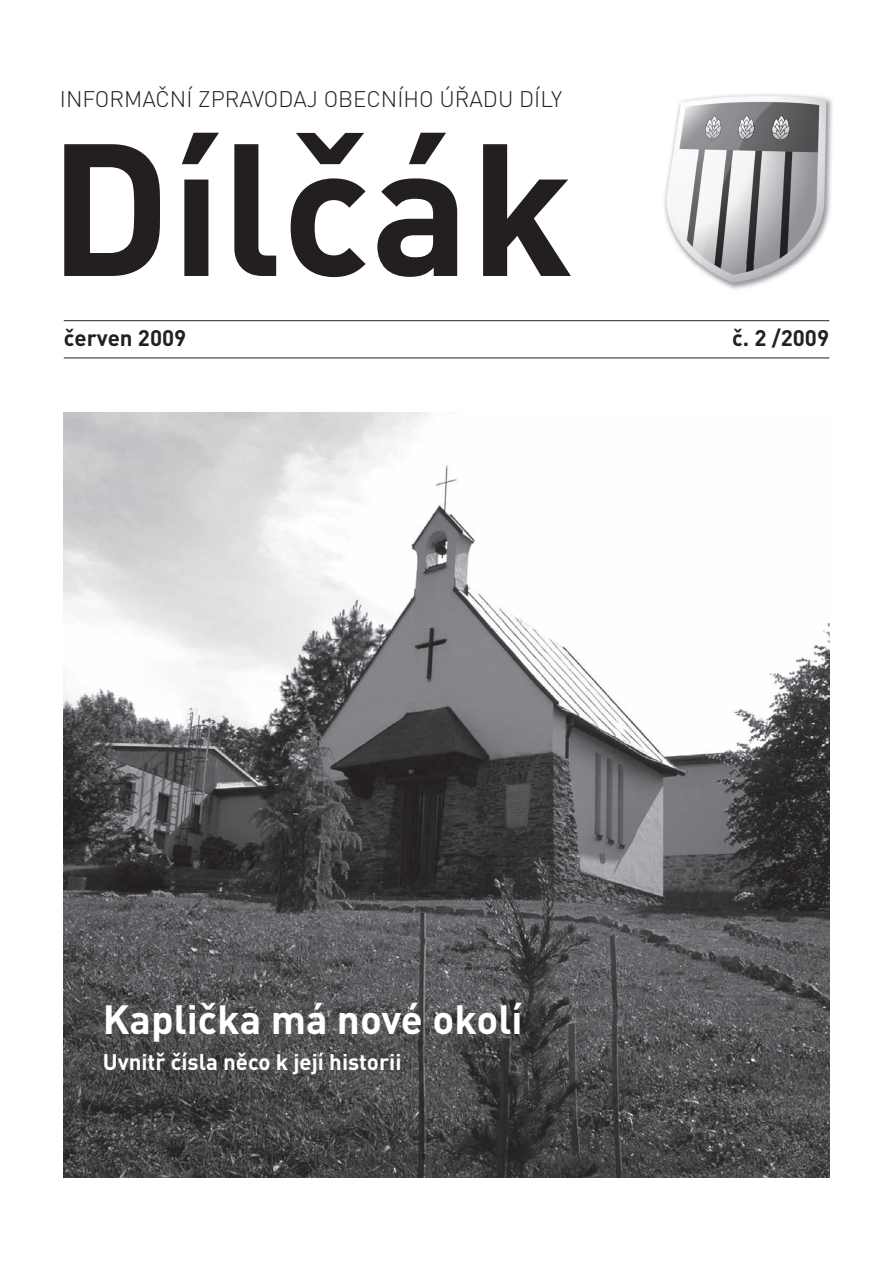
<style>
.page{position:relative;width:893px;height:1263px;background:#fff}
.page>*{position:absolute;margin:0;border:0;box-sizing:border-box;transform-origin:0 0}
.t1{font:700 185.1px "DINCE";color:#231f20}
.t2{font:700 40.35px "DINCE";color:#fff}
.t3{font:300 22.35px "DINCE";color:#231f20}
.t4{font:700 22.35px "DINCE";color:#fff}
.t5{font:700 22.35px "DINCE";color:#231f20}
</style>
<div class="page">
<img style="left:64px;top:412px;width:765px;height:766px">
<hr style="left:64px;top:320px;width:765px;height:1px;background:#231f20">
<hr style="left:64px;top:358px;width:765px;height:1px;background:#231f20">
<img style="left:664px;top:94px;width:169px;height:195px">
<p class="t3" style="left:60px;top:91px;width:504px">INFORMAČNÍ ZPRAVODAJ OBECNÍHO ÚŘADU DÍLY</p>
<h1 class="t1" style="left:49px;top:143px;width:526px">Dílčák</h1>
<p class="t5" style="left:64px;top:330px;width:124px">červen 2009</p>
<p class="t5" style="left:732px;top:330px;width:99px">č. 2 /2009</p>
<h2 class="t2" style="left:103px;top:1005px;width:421px">Kaplička má nové okolí</h2>
<p class="t4" style="left:103px;top:1053px;width:300px">Uvnitř čísla něco k její historii</p>
</div>
